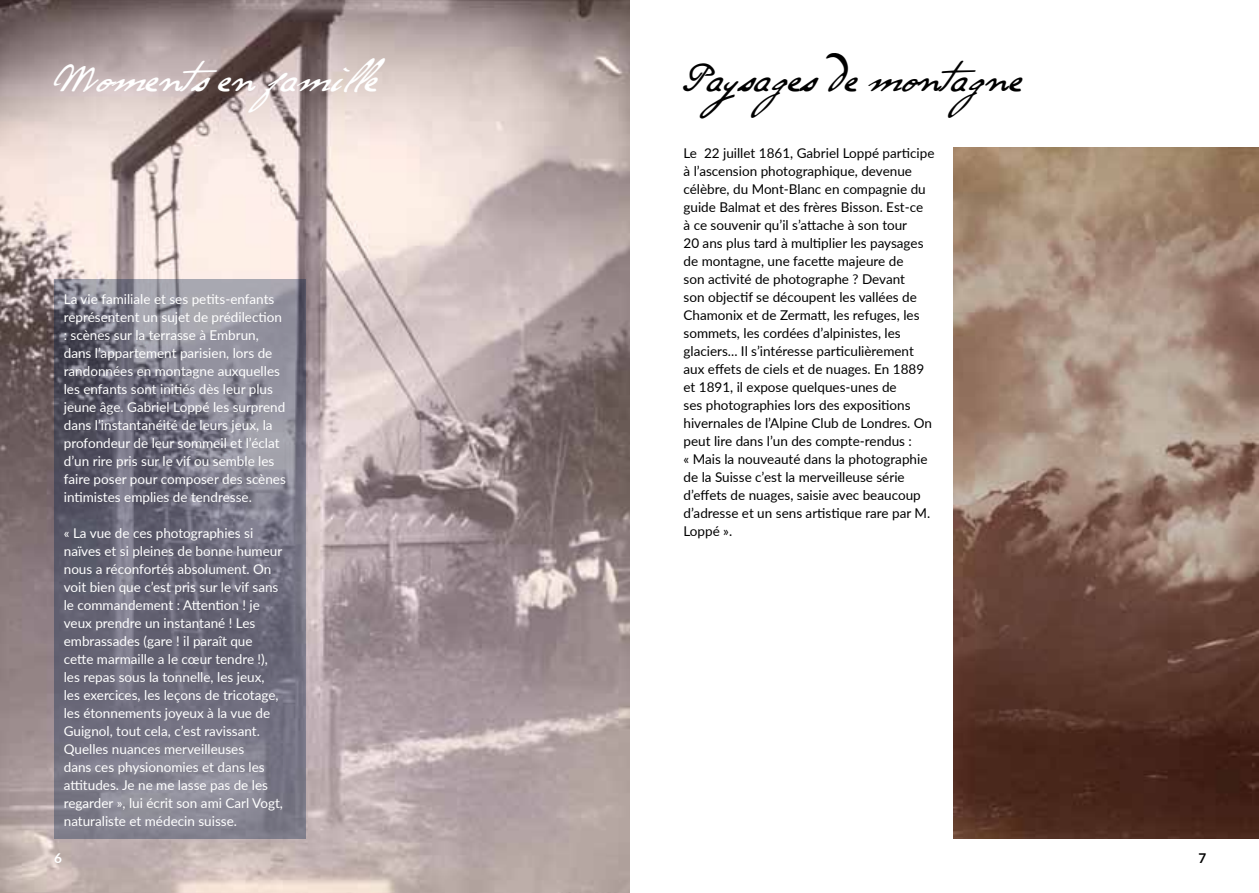
<style>
.page{position:relative;width:1259px;height:893px;background:#fff}
.page>*{position:absolute;margin:0;border:0;box-sizing:border-box;transform-origin:0 0}
.t1{font:46.5px "Loppette V1";color:#000}
.t2{font:46.5px "Loppette V1";color:#fff}
.t3{font:13.5px/18px "Lato";color:#fff}
.t4{font:13.5px/18px "Lato";color:#000}
.t5{font:700 13.5px "Lato";color:#fff}
.t6{font:700 13.5px "Lato";color:#000}
</style>
<div class="page">
<img style="left:0;top:0;width:629px;height:893px">
<svg style="left:54px;top:280px;width:252px;height:559px;background:#757382"></svg>
<img style="left:953px;top:147px;width:306px;height:692px">
<h1 class="t2" style="left:54px;top:48px;width:326px">Moments en famille</h1>
<h1 class="t1" style="left:683px;top:48px;width:341px">Paysages de montagne</h1>
<p class="t3" style="left:64px;top:290px;width:224px">La vie familiale et ses petits-enfants représentent un sujet de prédilection : scènes sur la terrasse à Embrun, dans l’appartement parisien, lors de randonnées en montagne auxquelles les enfants sont initiés dès leur plus jeune âge. Gabriel Loppé les surprend dans l’instantanéité de leurs jeux, la profondeur de leur sommeil et l’éclat d’un rire pris sur le vif ou semble les faire poser pour composer des scènes intimistes emplies de tendresse.</p>
<p class="t3" style="left:64px;top:524px;width:221px">« La vue de ces photographies si naïves et si pleines de bonne humeur nous a réconfortés absolument. On voit bien que c’est pris sur le vif sans le commandement : Attention ! je veux prendre un instantané ! Les embrassades (gare ! il paraît que cette marmaille a le cœur tendre !), les repas sous la tonnelle, les jeux, les exercices, les leçons de tricotage, les étonnements joyeux à la vue de Guignol, tout cela, c’est ravissant.<br>Quelles nuances merveilleuses<br>dans ces physionomies et dans les attitudes. Je ne me lasse pas de les regarder », lui écrit son ami Carl Vogt, naturaliste et médecin suisse.</p>
<p class="t4" style="left:683px;top:144px;width:252px">Le 22 juillet 1861, Gabriel Loppé participe à l’ascension photographique, devenue célèbre, du Mont-Blanc en compagnie du guide Balmat et des frères Bisson. Est-ce<br>à ce souvenir qu’il s’attache à son tour<br>20 ans plus tard à multiplier les paysages de montagne, une facette majeure de<br>son activité de photographe ? Devant<br>son objectif se découpent les vallées de Chamonix et de Zermatt, les refuges, les sommets, les cordées d’alpinistes, les glaciers... Il s’intéresse particulièrement aux effets de ciels et de nuages. En 1889 et 1891, il expose quelques-unes de<br>ses photographies lors des expositions hivernales de l’Alpine Club de Londres. On peut lire dans l’un des compte-rendus :<br>« Mais la nouveauté dans la photographie de la Suisse c’est la merveilleuse série d’effets de nuages, saisie avec beaucoup d’adresse et un sens artistique rare par M.<br>Loppé ».</p>
<p class="t5" style="left:54px;top:848px;width:9px">6</p>
<p class="t6" style="left:1198px;top:848px;width:9px">7</p>
</div>
